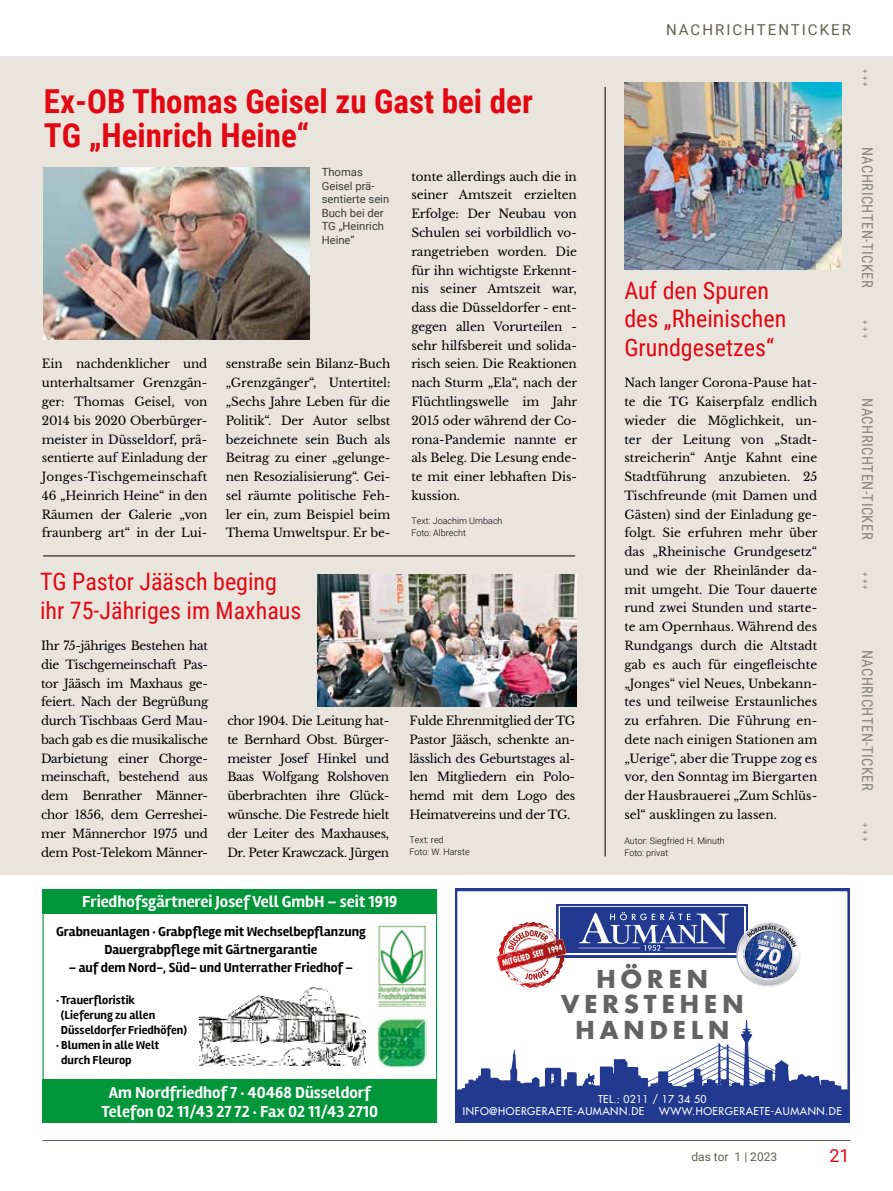
<style>
.page{position:relative;width:893px;height:1191px;background:#fff}
.page>*{position:absolute;margin:0;border:0;box-sizing:border-box;transform-origin:0 0}
.t1{font:700 33px/34.5px "Roboto Condensed";color:#e30613}
.t2{font:24px/28.5px "Roboto Condensed";color:#e30613}
.t3{font:700 24px/25.5px "Futura LT";letter-spacing:.21em;color:#646363;text-align:center}
.t4{font:18px "Roboto";color:#e30613}
.t5{font:700 16.5px/19.8px "Rambla";color:#fff;text-align:center}
.t6{font:15px "Roboto Condensed";letter-spacing:.035em;color:#898474}
.t7{font:15px "Roboto";letter-spacing:.135em;color:#615e52}
.t8{font:700 13.5px/18px "Rambla";color:#000;text-align:center}
.t9{font:12px/18.8px "Libre Baskerville";letter-spacing:-.01em;color:#000;text-align:justify}
.t10{font:700 12px "Rambla";color:#000}
.t11{font:12px "Roboto";color:#615e52}
.t12{font:11.25px/13.5px "Roboto";color:#3c3c3b}
.t13{font:10.5px/12px "Futura";letter-spacing:.05em;color:#fff}
.t14{font:300 9px/12px "Roboto";color:#000}
.t15{font:9px "Roboto Condensed";color:#898474}
.t16{font:700 8.7px "Futura Condensed BQ";color:#fff}
</style>
<div class="page">
<div style="left:0;top:56px;width:893px;height:1076px;background:#e9e5dd"></div>
<img style="left:44px;top:168px;width:265px;height:172px">
<hr style="left:43px;top:555px;width:532px;height:1px;background:#000">
<hr style="left:605px;top:87px;width:1px;height:769px;background:#000">
<img style="left:318px;top:575px;width:259px;height:131px">
<img style="left:624px;top:83px;width:217px;height:186px">
<div style="left:0;top:875px;width:893px;height:257px;background:#fff"></div>
<hr style="left:43px;top:1140px;width:807px;height:1px;background:#615e52">
<img style="left:200px;top:987px;width:166px;height:79px">
<img style="left:378px;top:1018px;width:48px;height:49px">
<img style="left:378px;top:925px;width:47px;height:81px">
<div style="left:43px;top:889px;width:394px;height:24px;background:#009639"></div>
<div style="left:43px;top:1079px;width:394px;height:44px;background:#009639"></div>
<svg style="left:455px;top:889px;width:395px;height:234px"></svg>
<div style="left:556px;top:904px;width:192px;height:53px;background:#213a8f"></div>
<svg style="left:497px;top:906px;width:304px;height:82px"></svg>
<img style="left:769px;top:949px;width:11px;height:15px">
<img style="left:756px;top:945px;width:14px;height:15px">
<h1 class="t1" style="left:44px;top:82px;width:491px">Ex-OB Thomas Geisel zu Gast bei der<br>TG „Heinrich Heine“</h1>
<p class="t12" style="left:322px;top:165px;width:69px">Thomas<br>Geisel prä&shy;sentierte sein<br>Buch bei der<br>TG „Heinrich<br>Heine“</p>
<p class="t9" style="left:42px;top:355px;width:167px">Ein nachdenklicher und unterhaltsamer Grenzgän&shy;ger: Thomas Geisel, von 2014 bis 2020 Oberbürger&shy;meister in Düsseldorf, prä&shy;sentierte auf Einladung der Jonges-Tischgemeinschaft 46 „Heinrich Heine“ in den Räumen der Galerie „von fraunberg art“ in der Lui-</p>
<p class="t9" style="left:226px;top:355px;width:166px">senstraße sein Bilanz-Buch „Grenzgänger“, Untertitel: „Sechs Jahre Leben für die Politik“. Der Autor selbst bezeichnete sein Buch als Beitrag zu einer „gelunge&shy;nen Resozialisierung“. Gei&shy;sel räumte politische Feh&shy;ler ein, zum Beispiel beim Thema Umweltspur. Er be-</p>
<h2 class="t2" style="left:40px;top:566px;width:263px">TG Pastor Jääsch beging ihr 75-Jähriges im Maxhaus</h2>
<p class="t9" style="left:411px;top:167px;width:167px">tonte allerdings auch die in seiner Amtszeit erzielten Erfolge: Der Neubau von Schulen sei vorbildlich vo&shy;rangetrieben worden. Die für ihn wichtigste Erkennt&shy;nis seiner Amtszeit war, dass die Düsseldorfer - ent&shy;gegen allen Vorurteilen - sehr hilfsbereit und solida&shy;risch seien. Die Reaktionen nach Sturm „Ela“, nach der Flüchtlingswelle im Jahr 2015 oder während der Co&shy;rona-Pandemie nannte er als Beleg. Die Lesung ende&shy;te mit einer lebhaften Dis&shy;kussion.</p>
<p class="t14" style="left:411px;top:514px;width:93px">Text: Joachim Umbach<br>Foto: Albrecht</p>
<p class="t9" style="left:41px;top:636px;width:169px">Ihr 75-jähriges Bestehen hat die Tischgemeinschaft Pas&shy;tor Jääsch im Maxhaus ge&shy;feiert. Nach der Begrüßung durch Tischbaas Gerd Mau&shy;bach gab es die musikalische Darbietung einer Chorge&shy;meinschaft, bestehend aus dem Benrather Männer&shy;chor 1856, dem Gerreshei&shy;mer Männerchor 1975 und dem Post-Telekom Männer-</p>
<p class="t9" style="left:227px;top:711px;width:163px">chor 1904. Die Leitung hat&shy;te Bernhard Obst. Bürger&shy;meister Josef Hinkel und Baas Wolfgang Rolshoven überbrachten ihre Glück&shy;wünsche. Die Festrede hielt der Leiter des Maxhauses, Dr. Peter Krawczack. Jürgen</p>
<p class="t9" style="left:410px;top:711px;width:167px">Fulde Ehrenmitglied der TG Pastor Jääsch, schenkte an&shy;lässlich des Geburtstages al&shy;len Mitgliedern ein Polo&shy;hemd mit dem Logo des Heimatvereins und der TG.</p>
<p class="t14" style="left:410px;top:833px;width:62px">Text: red<br>Foto: W. Harste</p>
<p class="t7" style="left:666px;top:19px;width:186px">NACHRICHTENTICKER</p>
<p class="t15" style="left:872px;top:69px;width:19px;rotate:90deg">+ + +</p>
<h2 class="t2" style="left:624px;top:275px;width:164px">Auf den Spuren des „Rheinischen<br>Grundgesetzes“</h2>
<p class="t9" style="left:624px;top:373px;width:195px">Nach langer Corona-Pause hat&shy;te die TG Kaiserpfalz endlich wieder die Möglichkeit, un&shy;ter der Leitung von „Stadt&shy;streicherin“ Antje Kahnt eine Stadtführung anzubieten. 25<br>Tischfreunde (mit Damen und Gästen) sind der Einladung ge&shy;folgt. Sie erfuhren mehr über das „Rheinische Grundgesetz“ und wie der Rheinländer da&shy;mit umgeht. Die Tour dauerte rund zwei Stunden und starte&shy;te am Opernhaus. Während des Rundgangs durch die Altstadt gab es auch für eingefleischte „Jonges“ viel Neues, Unbekann&shy;tes und teilweise Erstaunliches zu erfahren. Die Führung en&shy;dete nach einigen Stationen am „Uerige“, aber die Truppe zog es vor, den Sonntag im Biergarten der Hausbrauerei „Zum Schlüs&shy;sel“ ausklingen zu lassen.</p>
<p class="t14" style="left:624px;top:834px;width:102px">Autor: Siegfried H. Minuth<br>Foto: privat</p>
<p class="t6" style="left:878px;top:147px;width:143px;rotate:90deg">NACHRICHTEN-TICKER</p>
<p class="t15" style="left:872px;top:320px;width:19px;rotate:90deg">+ + +</p>
<p class="t6" style="left:878px;top:398px;width:143px;rotate:90deg">NACHRICHTEN-TICKER</p>
<p class="t15" style="left:872px;top:572px;width:19px;rotate:90deg">+ + +</p>
<p class="t6" style="left:878px;top:649px;width:143px;rotate:90deg">NACHRICHTEN-TICKER</p>
<p class="t15" style="left:872px;top:823px;width:19px;rotate:90deg">+ + +</p>
<h3 class="t5" style="left:82px;top:892px;width:317px">Friedhofsgärtnerei Josef Vell GmbH – seit 1919</h3>
<p class="t8" style="left:56px;top:923px;width:311px">Grabneuanlagen · Grabpflege mit Wechselbepflanzung<br>Dauergrabpflege mit Gärtnergarantie</p>
<p class="t8" style="left:69px;top:959px;width:286px">– auf dem Nord-, Süd- und Unterrather Friedhof –</p>
<p class="t10" style="left:56px;top:993px;width:81px">· Trauerfloristik</p>
<p class="t10" style="left:61px;top:1008px;width:96px">(Lieferung zu allen</p>
<p class="t10" style="left:61px;top:1023px;width:128px">Düsseldorfer Friedhöfen)</p>
<p class="t10" style="left:56px;top:1038px;width:105px">· Blumen in alle Welt</p>
<p class="t10" style="left:61px;top:1053px;width:72px">durch Fleurop</p>
<h3 class="t5" style="left:102px;top:1082px;width:278px">Am Nordfriedhof 7 · 40468 Düsseldorf<br>Telefon 02 11/43 27 72 · Fax 02 11/43 2710</h3>
<p class="t16" style="left:501px;top:958px;width:64px;rotate:-15deg">MITGLIED SEIT 1994</p>
<h2 class="t3" style="left:561px;top:965px;width:184px">HÖREN<br>VERSTEHEN<br>HANDELN</h2>
<p class="t13" style="left:463px;top:1093px;width:245px;text-indent:135px">TEL.: 0211 / 17 34 50<br>INFO@HOERGERAETE-AUMANN.DE</p>
<p class="t13" style="left:659px;top:1105px;width:184px">WWW.HOERGERAETE-AUMANN.DE</p>
<p class="t11" style="left:691px;top:1148px;width:87px">das tor 1 | 2023</p>
<h3 class="t4" style="left:829px;top:1142px;width:22px">21</h3>
</div>
